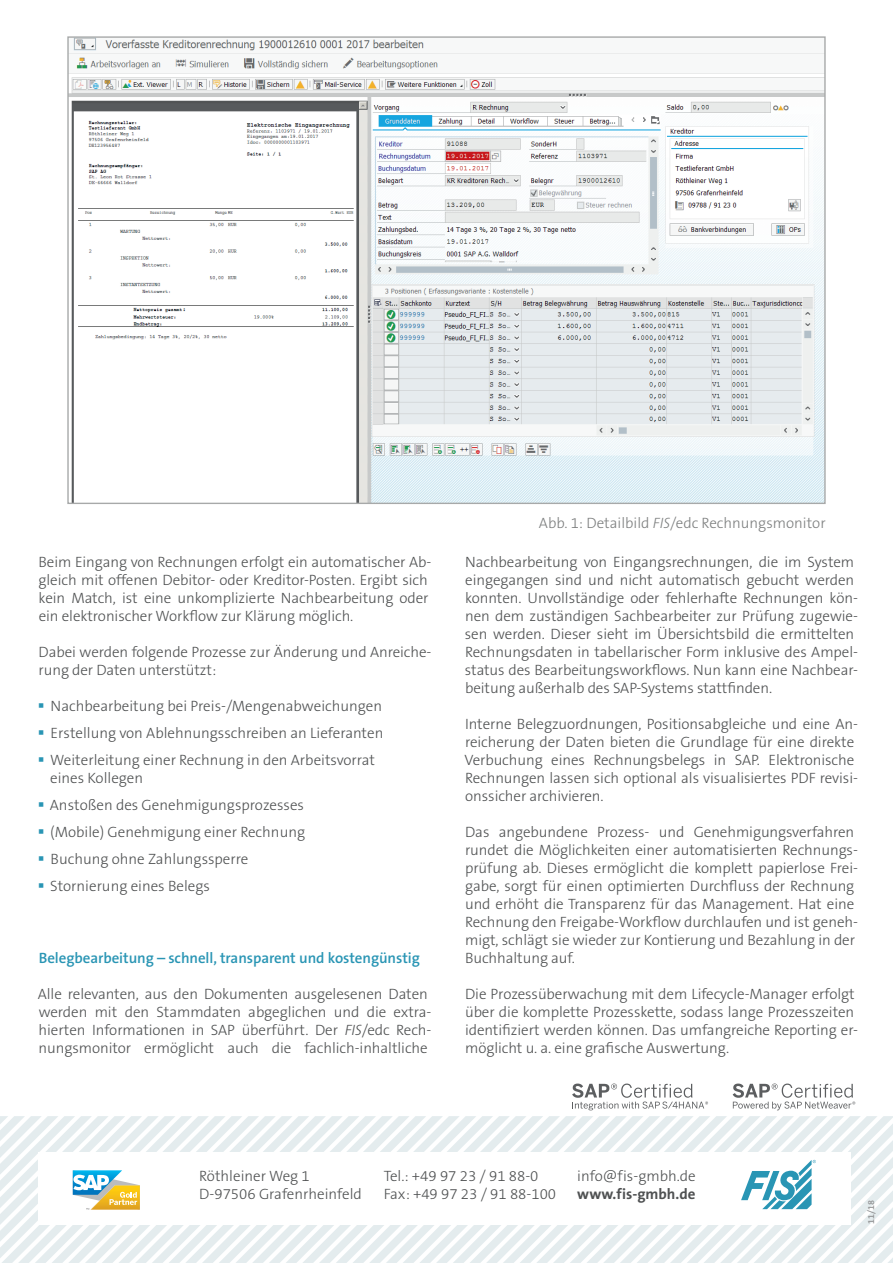
<style>
.page{position:relative;width:893px;height:1263px;background:#fff}
.page>*{position:absolute;margin:0;border:0;box-sizing:border-box;transform-origin:0 0}
.t1{font:300 15px/18px "The Sans B3";letter-spacing:-.005em;color:#4f5152}
.t2{font:600 15px "The Sans B6";letter-spacing:-.005em;color:#2995b4}
.t3{font:300 15px "The Sans B3";color:#7d7f7f}
.t4{font:700 15px "The Sans B7";color:#4f5152}
.t5{font:600 9px "The Sans B6";color:#929394}
.s1{font-style:italic}
</style>
<div class="page">
<svg style="left:0;top:1116px;width:893px;height:147px"></svg>
<img style="left:69px;top:38px;width:755px;height:464px">
<svg style="left:572px;top:1083px;width:136px;height:27px"></svg>
<svg style="left:733px;top:1083px;width:122px;height:27px"></svg>
<p class="t1" style="left:39px;top:553px;width:394px">Beim Eingang von Rechnungen erfolgt ein automatischer Ab&shy;gleich mit offenen Debitor- oder Kreditor-Posten. Ergibt sich kein Match, ist eine unkomplizierte Nachbearbeitung oder ein elektronischer Workflow zur Klärung möglich.</p>
<p class="t1" style="left:39px;top:643px;width:394px">Dabei werden folgende Prozesse zur Änderung und Anreiche&shy;rung der Daten unterstützt:</p>
<p class="t1" style="left:50px;top:693px;width:335px;line-height:27px;text-align:justify">Nachbearbeitung bei Preis-/Mengenabweichungen Erstellung von Ablehnungsschreiben an Lieferanten Weiterleitung einer Rechnung in den Arbeitsvorrat</p>
<p class="t1" style="left:50px;top:765px;width:257px;line-height:27px">eines Kollegen<br>Anstoßen des Genehmigungsprozesses (Mobile) Genehmigung einer Rechnung<br>Buchung ohne Zahlungssperre<br>Stornierung eines Belegs</p>
<p class="t2" style="left:39px;top:950px;width:383px">Belegbearbeitung – schnell, transparent und kostengünstig</p>
<p class="t1" style="left:38px;top:985px;width:395px">Alle relevanten, aus den Dokumenten ausgelesenen Daten werden mit den Stammdaten abgeglichen und die extra&shy;hierten Informationen in SAP überführt. Der <span class="s1">FIS</span>/edc Rech&shy;nungsmonitor ermöglicht auch die fachlich-inhaltliche</p>
<p class="t3" style="left:539px;top:515px;width:288px">Abb. 1: Detailbild <span class="s1">FIS</span>/edc Rechnungsmonitor</p>
<p class="t1" style="left:465px;top:553px;width:395px">Nachbearbeitung von Eingangsrechnungen, die im System eingegangen sind und nicht automatisch gebucht werden konnten. Unvollständige oder fehlerhafte Rechnungen kön&shy;nen dem zuständigen Sachbearbeiter zur Prüfung zugewie&shy;sen werden. Dieser sieht im Übersichtsbild die ermittelten Rechnungsdaten in tabellarischer Form inklusive des Ampel&shy;status des Bearbeitungsworkflows. Nun kann eine Nachbear&shy;beitung außerhalb des SAP-Systems stattfinden.</p>
<p class="t1" style="left:465px;top:715px;width:395px">Interne Belegzuordnungen, Positionsabgleiche und eine An&shy;reicherung der Daten bieten die Grundlage für eine direkte Verbuchung eines Rechnungsbelegs in SAP. Elektronische Rechnungen lassen sich optional als visualisiertes PDF revisi&shy;onssicher archivieren.</p>
<p class="t1" style="left:465px;top:823px;width:394px">Das angebundene Prozess- und Genehmigungsverfahren rundet die Möglichkeiten einer automatisierten Rechnungs&shy;prüfung ab. Dieses ermöglicht die komplett papierlose Frei&shy;gabe, sorgt für einen optimierten Durchfluss der Rechnung und erhöht die Transparenz für das Management. Hat eine Rechnung den Freigabe-Workflow durchlaufen und ist geneh&shy;migt, schlägt sie wieder zur Kontierung und Bezahlung in der Buchhaltung auf.</p>
<p class="t1" style="left:465px;top:985px;width:394px">Die Prozessüberwachung mit dem Lifecycle-Manager erfolgt über die komplette Prozesskette, sodass lange Prozesszeiten identifiziert werden können. Das umfangreiche Reporting er&shy;möglicht u. a. eine grafische Auswertung.</p>
<p class="t1" style="left:199px;top:1168px;width:112px">Röthleiner Weg 1</p>
<p class="t1" style="left:384px;top:1168px;width:156px">Tel.: +49 97 23 / 91 88-0</p>
<p class="t1" style="left:577px;top:1168px;width:120px">info@fis-gmbh.de</p>
<p class="t1" style="left:199px;top:1186px;width:164px">D-97506 Grafenrheinfeld</p>
<p class="t1" style="left:384px;top:1186px;width:174px">Fax: +49 97 23 / 91 88-100</p>
<p class="t4" style="left:577px;top:1186px;width:120px">www.fis-gmbh.de</p>
<p class="t5" style="left:866px;top:1224px;width:25px;rotate:-90deg">11/18</p>
</div>
